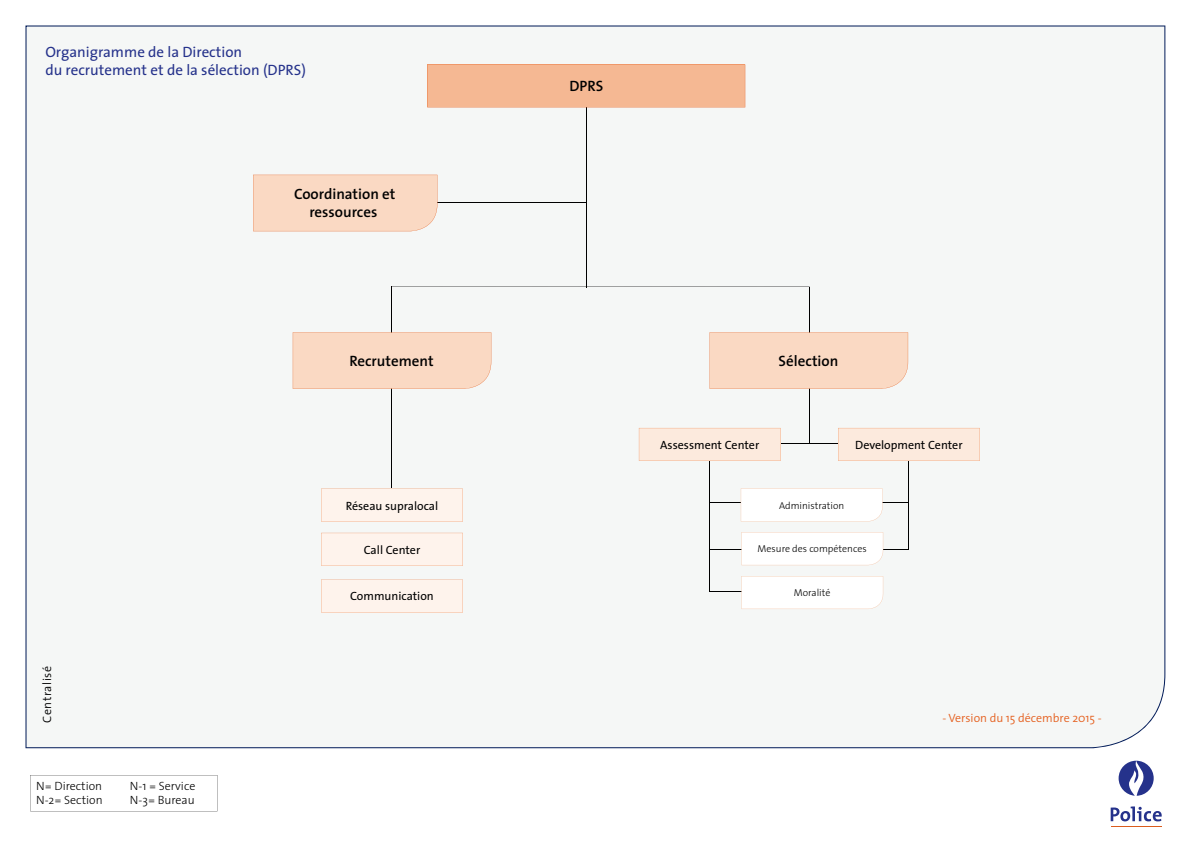
<style>
.page{position:relative;width:1191px;height:842px;background:#fff}
.page>*{position:absolute;margin:0;border:0;box-sizing:border-box;transform-origin:0 0}
.t1{font:15px/18px "The Sans";color:#25328b}
.t2{font:600 15px/18px "The Sans";color:#000;text-align:center}
.t3{font:12px "The Sans";color:#000}
.t4{font:300 12px/14.4px "The Sans";color:#000}
.t5{font:300 12px "The Sans";color:#e5601f}
.t6{font:300 12px "The Sans";letter-spacing:.05em;color:#000}
.t7{font:300 10px "The Sans";color:#000}
</style>
<div class="page">
<div style="left:26px;top:26px;width:1139px;height:722px;background:#f5f7f6"></div>
<hr style="left:587px;top:107px;width:1px;height:181px;background:#000">
<hr style="left:391px;top:287px;width:418px;height:1px;background:#000">
<hr style="left:431px;top:202px;width:156px;height:1px;background:#000">
<div style="left:253px;top:175px;width:184px;height:56px;background:#fad9c3"></div>
<div style="left:427px;top:64px;width:318px;height:43px;background:#f5b893"></div>
<hr style="left:809px;top:287px;width:1px;height:157px;background:#000">
<hr style="left:710px;top:502px;width:198px;height:1px;background:#000">
<svg style="left:741px;top:488px;width:141px;height:33px"></svg>
<hr style="left:391px;top:287px;width:1px;height:201px;background:#000">
<div style="left:293px;top:332px;width:198px;height:57px;background:#fad9c3"></div>
<div style="left:709px;top:332px;width:199px;height:57px;background:#fad9c3"></div>
<hr style="left:709px;top:444px;width:199px;height:1px;background:#000">
<hr style="left:908px;top:443px;width:1px;height:106px;background:#000">
<svg style="left:838px;top:428px;width:142px;height:33px;background:#fbe8da"></svg>
<hr style="left:709px;top:443px;width:1px;height:149px;background:#000">
<div style="left:639px;top:428px;width:141px;height:33px;background:#fceadd"></div>
<div style="left:321px;top:489px;width:142px;height:33px;background:#fef3ec"></div>
<svg style="left:321px;top:533px;width:142px;height:33px;background:#fdf1e9"></svg>
<div style="left:321px;top:579px;width:142px;height:33px;background:#fef3ec"></div>
<hr style="left:710px;top:549px;width:198px;height:1px;background:#000">
<hr style="left:710px;top:591px;width:45px;height:1px;background:#000">
<svg style="left:741px;top:576px;width:142px;height:33px"></svg>
<svg style="left:741px;top:532px;width:142px;height:33px"></svg>
<svg style="left:30px;top:775px;width:187px;height:36px"></svg>
<svg style="left:1118px;top:761px;width:35px;height:35px"></svg>
<svg style="left:1110px;top:806px;width:51px;height:15px"></svg>
<hr style="left:1110px;top:826px;width:51px;height:1px;background:#db5c1d">
<p class="t1" style="left:45px;top:43px;width:262px">Organigramme de la Direction<br>du recrutement et de la sélection (DPRS)</p>
<p class="t2" style="left:294px;top:185px;width:103px">Coordination et ressources</p>
<p class="t2" style="left:569px;top:77px;width:35px">DPRS</p>
<p class="t2" style="left:349px;top:352px;width:86px">Recrutement</p>
<p class="t2" style="left:778px;top:352px;width:61px">Sélection</p>
<p class="t3" style="left:660px;top:435px;width:101px">Assessment Center</p>
<p class="t3" style="left:855px;top:435px;width:109px">Development Center</p>
<p class="t6" style="left:37px;top:723px;width:59px;rotate:-90deg">Centralisé</p>
<p class="t4" style="left:36px;top:778px;width:68px">N= Direction<br>N-2= Section</p>
<p class="t4" style="left:130px;top:778px;width:67px">N-1 = Service<br>N-3= Bureau</p>
<p class="t3" style="left:346px;top:495px;width:94px">Réseau supralocal</p>
<p class="t3" style="left:364px;top:540px;width:58px">Call Center</p>
<p class="t3" style="left:350px;top:586px;width:85px">Communication</p>
<p class="t7" style="left:794px;top:585px;width:38px">Moralité</p>
<p class="t7" style="left:779px;top:497px;width:67px">Administration</p>
<p class="t7" style="left:757px;top:541px;width:111px">Mesure des compétences</p>
<p class="t5" style="left:942px;top:708px;width:161px">- Version du 15 décembre 2015 -</p>
</div>
